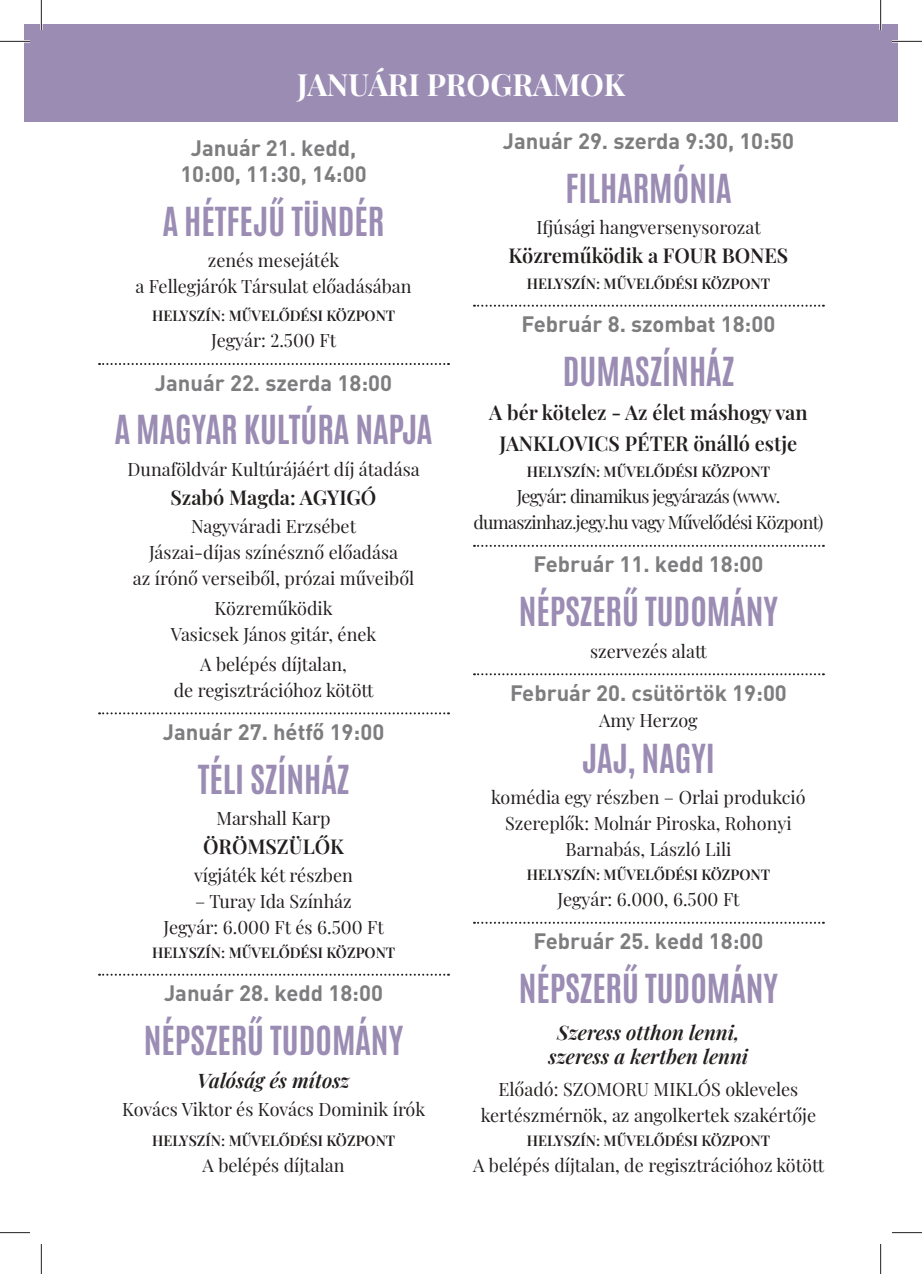
<style>
.page{position:relative;width:922px;height:1274px;background:#fff}
.page>*{position:absolute;margin:0;border:0;box-sizing:border-box;transform-origin:0 0}
.t1{font:34px "Antonio";color:#9b8cb4}
.t2{font:700 30px "Playfair Display";letter-spacing:-.005em;color:#fff}
.t3{font:700 22px/26px "DIN Pro";color:#7d7c7e;text-align:center}
.t4{font:600 20px/30.8px "Playfair Display";color:#241f1f;text-align:center}
.t5{font:italic 600 20px/24px "Playfair Display";color:#241f1f;text-align:center}
.t6{font:18px/26px "Playfair Display";color:#241f1f;text-align:center}
.t7{font:18px/26px "Playfair Display";letter-spacing:-.04em;color:#241f1f;text-align:center}
.t8{font:600 14.4px "Playfair Display";color:#241f1f}
</style>
<div class="page">
<div style="left:41px;top:24px;width:856px;height:98px;background:#9b8cb4"></div>
<div style="left:24px;top:24px;width:17px;height:98px;background:#9b8cb4"></div>
<svg style="left:99px;top:363px;width:350px;height:2px"></svg>
<svg style="left:99px;top:712px;width:350px;height:2px"></svg>
<svg style="left:99px;top:973px;width:350px;height:2px"></svg>
<svg style="left:474px;top:305px;width:350px;height:2px"></svg>
<svg style="left:474px;top:545px;width:350px;height:2px"></svg>
<svg style="left:474px;top:673px;width:350px;height:2px"></svg>
<svg style="left:474px;top:921px;width:350px;height:2px"></svg>
<hr style="left:0;top:40px;width:30px;height:3px;background:#fff">
<hr style="left:892px;top:40px;width:30px;height:3px;background:#fff">
<hr style="left:40px;top:0;width:3px;height:30px;background:#fff">
<hr style="left:879px;top:0;width:3px;height:30px;background:#fff">
<hr style="left:0;top:41px;width:30px;height:1px;background:#241f1f">
<hr style="left:892px;top:41px;width:30px;height:1px;background:#241f1f">
<hr style="left:0;top:1232px;width:30px;height:1px;background:#241f1f">
<hr style="left:892px;top:1232px;width:30px;height:1px;background:#241f1f">
<hr style="left:41px;top:0;width:1px;height:30px;background:#241f1f">
<hr style="left:41px;top:1243px;width:1px;height:30px;background:#241f1f">
<hr style="left:880px;top:0;width:1px;height:30px;background:#241f1f">
<hr style="left:880px;top:1243px;width:1px;height:30px;background:#241f1f">
<h2 class="t2" style="left:297px;top:61px;width:330px">JANUÁRI PROGRAMOK</h2>
<p class="t3" style="left:180px;top:134px;width:188px">Január 21. kedd,<br>10:00, 11:30, 14:00</p>
<h1 class="t1" style="left:163px;top:197px;width:223px">A HÉTFEJŰ TÜNDÉR</h1>
<p class="t6" style="left:135px;top:246px;width:277px">zenés mesejáték<br>a Fellegjárók Társulat előadásában</p>
<p class="t8" style="left:152px;top:305px;width:245px">HELYSZÍN: MŰVELŐDÉSI KÖZPONT</p>
<p class="t6" style="left:211px;top:326px;width:126px">Jegyár: 2.500 Ft</p>
<p class="t3" style="left:155px;top:368px;width:239px">Január 22. szerda 18:00</p>
<h1 class="t1" style="left:115px;top:405px;width:319px">A MAGYAR KULTÚRA NAPJA</h1>
<p class="t6" style="left:127px;top:454px;width:294px">Dunaföldvár Kultúrájáért díj átadása</p>
<p class="t4" style="left:171px;top:480px;width:207px">Szabó Magda: AGYIGÓ</p>
<p class="t6" style="left:133px;top:511px;width:283px">Nagyváradi Erzsébet<br>Jászai-díjas színésznő előadása<br>az írónő verseiből, prózai műveiből</p>
<p class="t6" style="left:171px;top:593px;width:207px">Közreműködik<br>Vasicsek János gitár, ének</p>
<p class="t6" style="left:174px;top:649px;width:201px">A belépés díjtalan,<br>de regisztrációhoz kötött</p>
<p class="t3" style="left:163px;top:718px;width:223px">Január 27. hétfő 19:00</p>
<h1 class="t1" style="left:198px;top:755px;width:153px">TÉLI SZÍNHÁZ</h1>
<p class="t6" style="left:216px;top:804px;width:116px">Marshall Karp</p>
<p class="t4" style="left:203px;top:829px;width:142px">ÖRÖMSZÜLŐK</p>
<p class="t6" style="left:194px;top:860px;width:160px">vígjáték két részben</p>
<p class="t6" style="left:164px;top:886px;width:222px">– Turay Ida Színház<br>Jegyár: 6.000 Ft és 6.500 Ft</p>
<p class="t8" style="left:152px;top:941px;width:245px">HELYSZÍN: MŰVELŐDÉSI KÖZPONT</p>
<p class="t3" style="left:164px;top:979px;width:220px">Január 28. kedd 18:00</p>
<h1 class="t1" style="left:144px;top:1016px;width:261px">NÉPSZERŰ TUDOMÁNY</h1>
<p class="t5" style="left:197px;top:1067px;width:154px">Valóság és mítosz</p>
<p class="t6" style="left:122px;top:1094px;width:305px">Kovács Viktor és Kovács Dominik írók</p>
<p class="t8" style="left:152px;top:1129px;width:245px">HELYSZÍN: MŰVELŐDÉSI KÖZPONT</p>
<p class="t6" style="left:202px;top:1150px;width:143px">A belépés díjtalan</p>
<p class="t3" style="left:503px;top:127px;width:292px">Január 29. szerda 9:30, 10:50</p>
<h1 class="t1" style="left:565px;top:164px;width:168px">FILHARMÓNIA</h1>
<p class="t6" style="left:536px;top:213px;width:226px">Ifjúsági hangversenysorozat</p>
<p class="t4" style="left:508px;top:238px;width:281px">Közreműködik a FOUR BONES</p>
<p class="t8" style="left:527px;top:272px;width:245px">HELYSZÍN: MŰVELŐDÉSI KÖZPONT</p>
<p class="t3" style="left:521px;top:310px;width:255px">Február 8. szombat 18:00</p>
<h1 class="t1" style="left:563px;top:347px;width:173px">DUMASZÍNHÁZ</h1>
<p class="t4" style="left:489px;top:396px;width:320px">A bér kötelez - Az élet máshogy van<br>JANKLOVICS PÉTER önálló estje</p>
<p class="t8" style="left:527px;top:460px;width:245px">HELYSZÍN: MŰVELŐDÉSI KÖZPONT</p>
<p class="t7" style="left:473px;top:482px;width:351px">Jegyár: dinamikus jegyárazás (www. dumaszinhaz.jegy.hu vagy Művelődési Központ)</p>
<p class="t3" style="left:533px;top:550px;width:231px">Február 11. kedd 18:00</p>
<h1 class="t1" style="left:519px;top:587px;width:261px">NÉPSZERŰ TUDOMÁNY</h1>
<p class="t6" style="left:590px;top:636px;width:118px">szervezés alatt</p>
<p class="t3" style="left:510px;top:679px;width:278px">Február 20. csütörtök 19:00</p>
<p class="t6" style="left:599px;top:705px;width:100px">Amy Herzog</p>
<h1 class="t1" style="left:582px;top:733px;width:135px">JAJ, NAGYI</h1>
<p class="t6" style="left:491px;top:782px;width:316px">komédia egy részben – Orlai produkció<br>Szereplők: Molnár Piroska, Rohonyi<br>Barnabás, László Lili</p>
<p class="t8" style="left:527px;top:863px;width:245px">HELYSZÍN: MŰVELŐDÉSI KÖZPONT</p>
<p class="t6" style="left:557px;top:884px;width:184px">Jegyár: 6.000, 6.500 Ft</p>
<p class="t3" style="left:533px;top:927px;width:231px">Február 25. kedd 18:00</p>
<h1 class="t1" style="left:519px;top:964px;width:261px">NÉPSZERŰ TUDOMÁNY</h1>
<p class="t5" style="left:548px;top:1019px;width:201px">Szeress otthon lenni, szeress a kertben lenni</p>
<p class="t6" style="left:481px;top:1074px;width:337px">Előadó: SZOMORU MIKLÓS okleveles kertészmérnök, az angolkertek szakértője</p>
<p class="t8" style="left:527px;top:1129px;width:245px">HELYSZÍN: MŰVELŐDÉSI KÖZPONT</p>
<p class="t6" style="left:473px;top:1150px;width:352px">A belépés díjtalan, de regisztrációhoz kötött</p>
</div>
